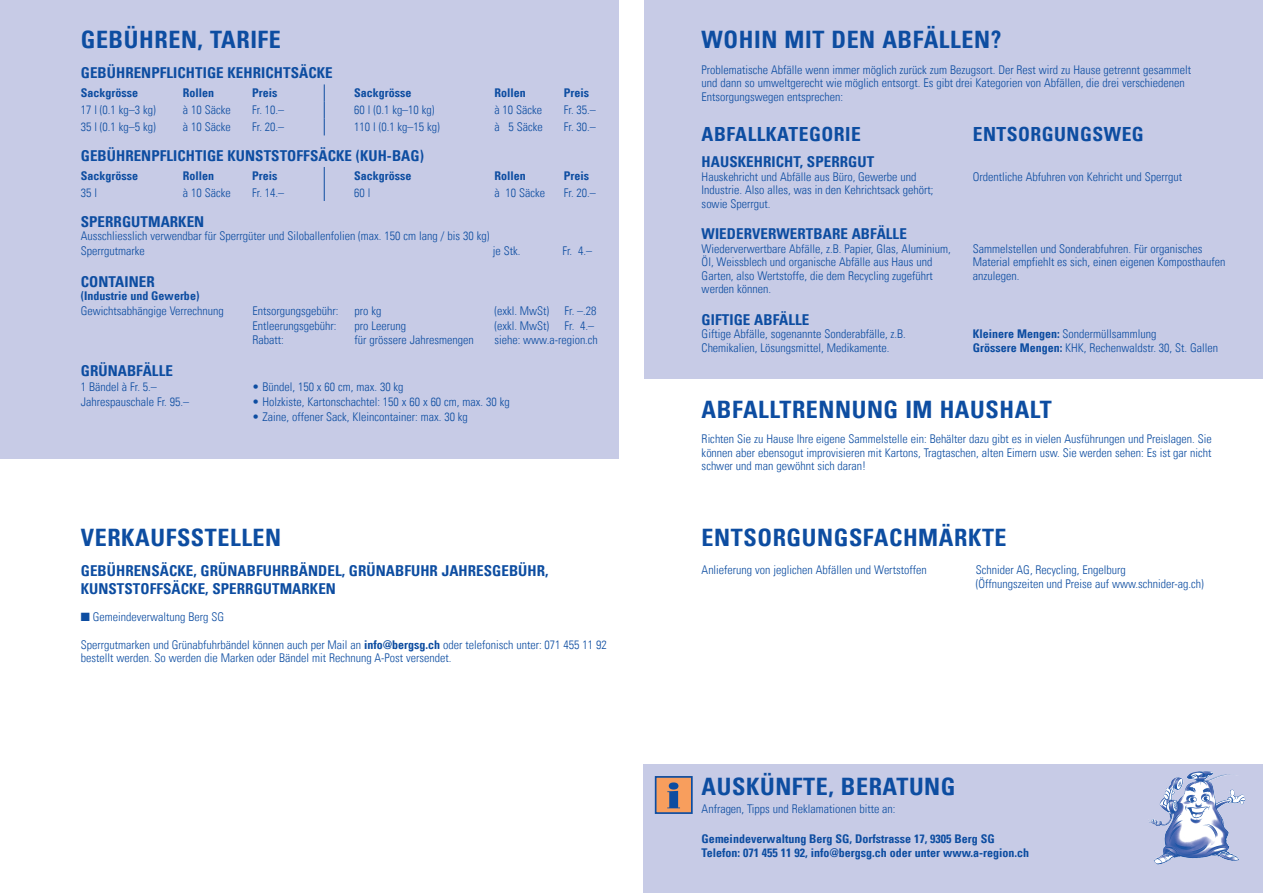
<style>
.page{position:relative;width:1263px;height:893px;background:#fff}
.page>*{position:absolute;margin:0;border:0;box-sizing:border-box;transform-origin:0 0}
.t1{font:24px "Univers Com 67 Bold Cond";letter-spacing:.025em;color:#0d4da1}
.t2{font:19.5px "Univers Com 67 Bold Cond";letter-spacing:.025em;color:#0d4da1}
.t3{font:15px/18px "Univers Com 67 Bold Cond";letter-spacing:.005em;color:#0d4da1}
.t4{font:12px/13.5px "Univers Com 47 Light Cond";color:#0d4da1}
.t5{font:12px/13.5px "Univers Com 67 Bold Cond";color:#0d4da1}
.s1{font-family:"Univers Com 67 Bold Cond"}
</style>
<div class="page">
<div style="left:643px;top:764px;width:620px;height:129px;background:#c7cbe6"></div>
<div style="left:644px;top:0;width:619px;height:378px;background:#c7cbe6"></div>
<img style="left:1187px;top:771px;width:20px;height:9px">
<div style="left:656px;top:777px;width:36px;height:36px;background:#f89e5d"></div>
<div style="left:655px;top:776px;width:38px;height:38px;border:2px solid #0d4da1"></div>
<svg style="left:667px;top:782px;width:13px;height:26px"></svg>
<div style="left:0;top:0;width:618px;height:459px;background:#c7cbe6"></div>
<svg style="left:324px;top:84px;width:1px;height:51px"></svg>
<svg style="left:324px;top:167px;width:1px;height:34px"></svg>
<h1 class="t1" style="left:81px;top:25px;width:202px">GEBÜHREN, TARIFE</h1>
<p class="t3" style="left:81px;top:64px;width:253px">GEBÜHRENPFLICHTIGE KEHRICHTSÄCKE</p>
<p class="t5" style="left:81px;top:86px;width:59px">Sackgrösse</p>
<p class="t5" style="left:183px;top:86px;width:33px">Rollen</p>
<p class="t5" style="left:252px;top:86px;width:27px">Preis</p>
<p class="t5" style="left:354px;top:86px;width:59px">Sackgrösse</p>
<p class="t5" style="left:494px;top:86px;width:33px">Rollen</p>
<p class="t5" style="left:564px;top:86px;width:27px">Preis</p>
<p class="t4" style="left:81px;top:103px;width:76px">17 l (0.1 kg–3 kg)</p>
<p class="t4" style="left:183px;top:103px;width:49px">à 10 Säcke</p>
<p class="t4" style="left:252px;top:103px;width:34px">Fr. 10.–</p>
<p class="t4" style="left:354px;top:103px;width:82px">60 l (0.1 kg–10 kg)</p>
<p class="t4" style="left:494px;top:103px;width:49px">à 10 Säcke</p>
<p class="t4" style="left:564px;top:103px;width:34px">Fr. 35.–</p>
<p class="t4" style="left:81px;top:120px;width:76px">35 l (0.1 kg–5 kg)</p>
<p class="t4" style="left:183px;top:120px;width:49px">à 10 Säcke</p>
<p class="t4" style="left:252px;top:120px;width:34px">Fr. 20.–</p>
<p class="t4" style="left:354px;top:120px;width:87px">110 l (0.1 kg–15 kg)</p>
<p class="t4" style="left:494px;top:120px;width:50px">à 5 Säcke</p>
<p class="t4" style="left:564px;top:120px;width:34px">Fr. 30.–</p>
<p class="t3" style="left:81px;top:147px;width:345px">GEBÜHRENPFLICHTIGE KUNSTSTOFFSÄCKE (KUH-BAG)</p>
<p class="t5" style="left:81px;top:169px;width:59px">Sackgrösse</p>
<p class="t5" style="left:183px;top:169px;width:33px">Rollen</p>
<p class="t5" style="left:252px;top:169px;width:27px">Preis</p>
<p class="t5" style="left:354px;top:169px;width:59px">Sackgrösse</p>
<p class="t5" style="left:494px;top:169px;width:33px">Rollen</p>
<p class="t5" style="left:564px;top:169px;width:27px">Preis</p>
<p class="t4" style="left:81px;top:186px;width:18px">35 l</p>
<p class="t4" style="left:183px;top:186px;width:49px">à 10 Säcke</p>
<p class="t4" style="left:252px;top:186px;width:34px">Fr. 14.–</p>
<p class="t4" style="left:354px;top:186px;width:18px">60 l</p>
<p class="t4" style="left:494px;top:186px;width:52px">à 10 Säcke</p>
<p class="t4" style="left:564px;top:186px;width:34px">Fr. 20.–</p>
<p class="t3" style="left:81px;top:212px;width:125px">SPERRGUTMARKEN</p>
<p class="t4" style="left:81px;top:228px;width:410px;line-height:14.7px">Ausschliesslich verwendbar für Sperrgüter und Siloballenfolien (max. 150 cm lang / bis 30 kg)<br>Sperrgutmarke</p>
<p class="t4" style="left:493px;top:244px;width:29px">je Stk.</p>
<p class="t4" style="left:562px;top:244px;width:31px">Fr. 4.–</p>
<p class="t3" style="left:81px;top:272px;width:75px">CONTAINER</p>
<p class="t5" style="left:81px;top:289px;width:120px">(Industrie und Gewerbe)</p>
<p class="t4" style="left:81px;top:304px;width:145px">Gewichtsabhängige Verrechnung</p>
<p class="t4" style="left:252px;top:304px;width:87px">Entsorgungsgebühr:</p>
<p class="t4" style="left:355px;top:304px;width:28px">pro kg</p>
<p class="t4" style="left:494px;top:304px;width:56px">(exkl. MwSt)</p>
<p class="t4" style="left:564px;top:304px;width:34px">Fr. –.28</p>
<p class="t4" style="left:252px;top:319px;width:85px">Entleerungsgebühr:</p>
<p class="t4" style="left:355px;top:319px;width:53px">pro Leerung</p>
<p class="t4" style="left:494px;top:319px;width:56px">(exkl. MwSt)</p>
<p class="t4" style="left:564px;top:319px;width:31px">Fr. 4.–</p>
<p class="t4" style="left:252px;top:333px;width:33px">Rabatt:</p>
<p class="t4" style="left:355px;top:333px;width:121px">für grössere Jahresmengen</p>
<p class="t4" style="left:494px;top:333px;width:105px">siehe: www.a-region.ch</p>
<p class="t3" style="left:81px;top:362px;width:94px">GRÜNABFÄLLE</p>
<p class="t4" style="left:81px;top:380px;width:78px">1 Bändel à Fr. 5.–</p>
<p class="t4" style="left:252px;top:380px;width:153px">• Bündel, 150 x 60 cm, max. 30 kg</p>
<p class="t4" style="left:81px;top:395px;width:110px">Jahrespauschale Fr. 95.–</p>
<p class="t4" style="left:252px;top:395px;width:259px">• Holzkiste, Kartonschachtel: 150 x 60 x 60 cm, max. 30 kg</p>
<p class="t4" style="left:252px;top:410px;width:217px">• Zaine, offener Sack, Kleincontainer: max. 30 kg</p>
<h1 class="t1" style="left:81px;top:523px;width:202px">VERKAUFSSTELLEN</h1>
<p class="t3" style="left:81px;top:562px;width:469px">GEBÜHRENSÄCKE, GRÜNABFUHRBÄNDEL, GRÜNABFUHR JAHRESGEBÜHR,<br>KUNSTSTOFFSÄCKE, SPERRGUTMARKEN</p>
<p class="t4" style="left:81px;top:610px;width:145px">■ Gemeindeverwaltung Berg SG</p>
<p class="t4" style="left:81px;top:637px;width:527px">Sperrgutmarken und Grünabfuhrbändel können auch per Mail an <span class="s1">info@bergsg.ch</span> oder telefonisch unter: 071 455 11 92 bestellt werden. So werden die Marken oder Bändel mit Rechnung A-Post versendet.</p>
<h1 class="t1" style="left:702px;top:25px;width:301px">WOHIN MIT DEN ABFÄLLEN?</h1>
<p class="t4" style="left:702px;top:63px;width:491px">Problematische Abfälle wenn immer möglich zurück zum Bezugsort. Der Rest wird zu Hause getrennt gesammelt und dann so umweltgerecht wie möglich entsorgt. Es gibt drei Kategorien von Abfällen, die drei verschiedenen<br>Entsorgungswegen entsprechen:</p>
<h2 class="t2" style="left:702px;top:122px;width:161px">ABFALLKATEGORIE</h2>
<p class="t3" style="left:702px;top:153px;width:174px">HAUSKEHRICHT, SPERRGUT</p>
<p class="t4" style="left:702px;top:170px;width:233px">Hauskehricht und Abfälle aus Büro, Gewerbe und<br>Industrie. Also alles, was in den Kehrichtsack gehört; sowie Sperrgut.</p>
<p class="t3" style="left:702px;top:225px;width:207px">WIEDERVERWERTBARE ABFÄLLE</p>
<p class="t4" style="left:702px;top:242px;width:251px">Wiederverwertbare Abfälle, z.B. Papier, Glas, Aluminium, Öl, Weissblech und organische Abfälle aus Haus und Garten, also Wertstoffe, die dem Recycling zugeführt werden können.</p>
<p class="t3" style="left:702px;top:310px;width:109px">GIFTIGE ABFÄLLE</p>
<p class="t4" style="left:702px;top:327px;width:206px">Giftige Abfälle, sogenannte Sonderabfälle, z.B.<br>Chemikalien, Lösungsmittel, Medikamente.</p>
<h2 class="t2" style="left:973px;top:122px;width:173px">ENTSORGUNGSWEG</h2>
<p class="t4" style="left:973px;top:170px;width:211px">Ordentliche Abfuhren von Kehricht und Sperrgut</p>
<p class="t4" style="left:973px;top:242px;width:254px">Sammelstellen und Sonderabfuhren. Für organisches<br>Material empfiehlt es sich, einen eigenen Komposthaufen anzulegen.</p>
<p class="t4" style="left:973px;top:327px;width:247px"><span class="s1">Kleinere Mengen:</span> Sondermüllsammlung<br><span class="s1">Grössere Mengen:</span> KHK, Rechenwaldstr. 30, St. Gallen</p>
<h1 class="t1" style="left:702px;top:394px;width:352px">ABFALLTRENNUNG IM HAUSHALT</h1>
<p class="t4" style="left:702px;top:432px;width:512px;text-align:justify">Richten Sie zu Hause Ihre eigene Sammelstelle ein: Behälter dazu gibt es in vielen Ausführungen und Preislagen. Sie können aber ebensogut improvisieren mit Kartons, Tragtaschen, alten Eimern usw. Sie werden sehen: Es ist gar nicht schwer und man gewöhnt sich daran!</p>
<h1 class="t1" style="left:702px;top:523px;width:306px">ENTSORGUNGSFACHMÄRKTE</h1>
<p class="t4" style="left:702px;top:563px;width:226px">Anlieferung von jeglichen Abfällen und Wertstoffen</p>
<p class="t4" style="left:976px;top:563px;width:229px">Schnider AG, Recycling, Engelburg<br>(Öffnungszeiten und Preise auf www.schnider-ag.ch)</p>
<h1 class="t1" style="left:702px;top:772px;width:255px">AUSKÜNFTE, BERATUNG</h1>
<p class="t4" style="left:702px;top:802px;width:195px">Anfragen, Tipps und Reklamationen bitte an:</p>
<p class="t5" style="left:702px;top:832px;width:329px">Gemeindeverwaltung Berg SG, Dorfstrasse 17, 9305 Berg SG<br>Telefon: 071 455 11 92, info@bergsg.ch oder unter www.a-region.ch</p>
</div>
